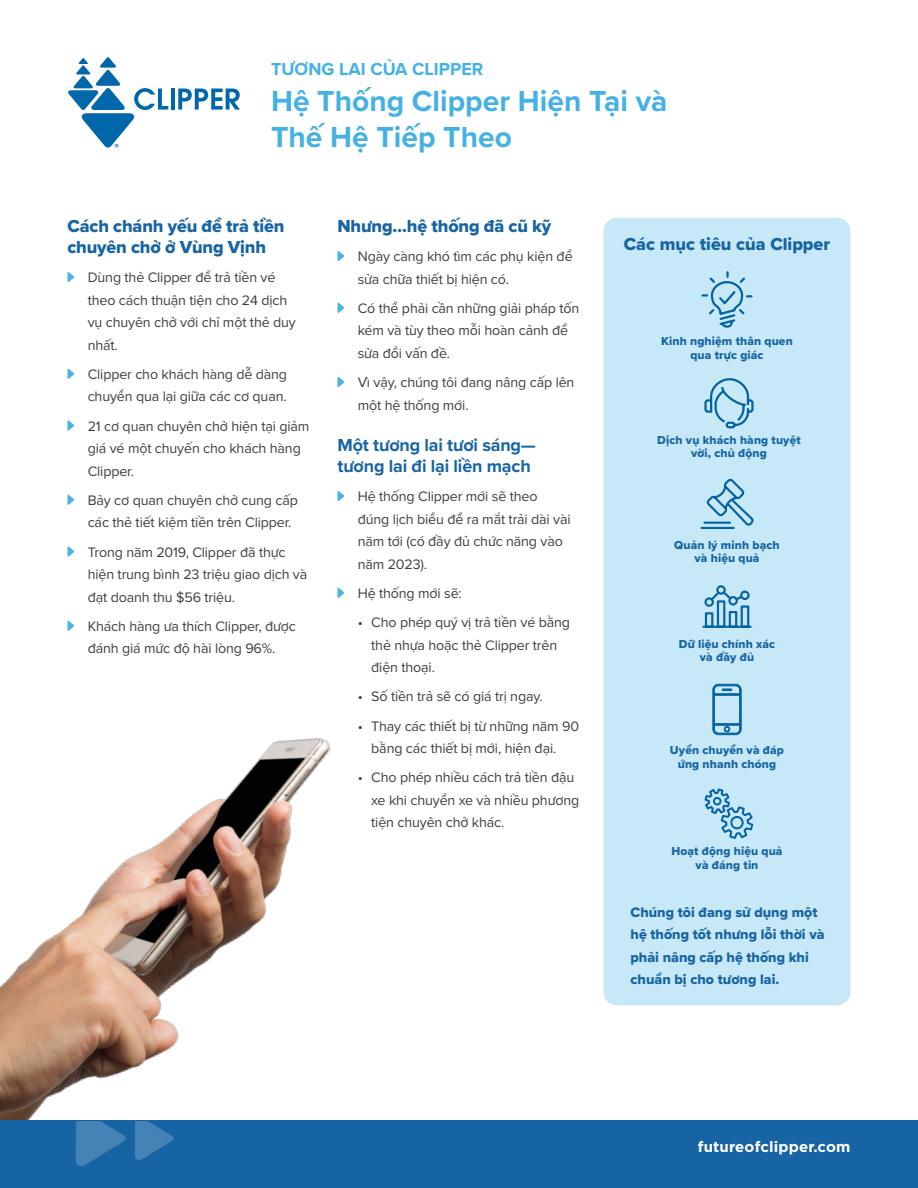
<style>
.page{position:relative;width:918px;height:1188px;background:#fff}
.page>*{position:absolute;margin:0;border:0;box-sizing:border-box;transform-origin:0 0}
.Main_Header{font:700 30px/36px "Proxima Nova";color:#44b1e5}
.Subheads{font:18px/21px "Proxima Nova Extrabld";letter-spacing:-.01em;color:#1764a4}
.Subheads-2{font:700 18px/21px "Proxima Nova";letter-spacing:-.01em;color:#1764a4}
.Main_Header-2{font:700 18px "Proxima Nova";color:#44b1e5}
.t1{font:700 15px "Gotham";letter-spacing:.01em;color:#fff}
.Question{font:14.25px/22.5px "Proxima Nova";letter-spacing:-.01em;color:#3e3e3f}
.Body_copy{font:14.25px/22.5px "Proxima Nova Extrabld";color:#1764a4}
.Icon_Caption{font:12px/13.5px "Proxima Nova Extrabld";letter-spacing:.01em;color:#1764a4;text-align:center}
</style>
<div class="page">
<svg style="left:67px;top:272px;width:7px;height:10px"></svg>
<svg style="left:67px;top:369px;width:7px;height:10px"></svg>
<svg style="left:67px;top:420px;width:7px;height:11px"></svg>
<svg style="left:67px;top:495px;width:7px;height:10px"></svg>
<svg style="left:337px;top:251px;width:7px;height:10px"></svg>
<svg style="left:337px;top:303px;width:7px;height:10px"></svg>
<svg style="left:337px;top:377px;width:7px;height:10px"></svg>
<svg style="left:337px;top:491px;width:7px;height:10px"></svg>
<img style="left:0;top:535px;width:642px;height:585px">
<div style="left:0;top:1120px;width:918px;height:68px;background:#1764a4"></div>
<img style="left:75px;top:1121px;width:99px;height:45px">
<hr style="left:171px;top:89px;width:4px;height:21px;background:#0067aa">
<svg style="left:178px;top:89px;width:62px;height:21px"></svg>
<svg style="left:68px;top:57px;width:100px;height:91px"></svg>
<div style="left:604px;top:218px;width:246px;height:787px;background:#c6e8f7;border-radius:14px"></div>
<svg style="left:704px;top:378px;width:50px;height:51px"></svg>
<svg style="left:701px;top:271px;width:52px;height:56px"></svg>
<svg style="left:700px;top:478px;width:54px;height:51px"></svg>
<svg style="left:702px;top:585px;width:50px;height:43px"></svg>
<svg style="left:712px;top:684px;width:30px;height:51px"></svg>
<svg style="left:704px;top:788px;width:50px;height:51px"></svg>
<p class="Main_Header-2" style="left:271px;top:56px;width:214px">TƯƠNG LAI CỦA CLIPPER</p>
<p class="Main_Header" style="left:271px;top:82px;width:398px">Hệ Thống Clipper Hiện Tại và<br>Thế Hệ Tiếp Theo</p>
<p class="Subheads" style="left:68px;top:215px;width:219px">Cách chánh yếu để trả tiền chuyên chở ở Vùng Vịnh</p>
<p class="Question" style="left:88px;top:266px;width:210px">Dùng thẻ Clipper để trả tiền vé theo cách thuận tiện cho 24 dịch vụ chuyên chở với chỉ một thẻ duy nhất.</p>
<p class="Question" style="left:88px;top:362px;width:201px">Clipper cho khách hàng dễ dàng chuyển qua lại giữa các cơ quan.</p>
<p class="Question" style="left:88px;top:414px;width:223px">21 cơ quan chuyên chở hiện tại giảm giá vé một chuyến cho khách hàng<br>Clipper.</p>
<p class="Question" style="left:88px;top:488px;width:212px">Bảy cơ quan chuyên chở cung cấp các thẻ tiết kiệm tiền trên Clipper.</p>
<p class="Question" style="left:88px;top:540px;width:221px">Trong năm 2019, Clipper đã thực hiện trung bình 23 triệu giao dịch và đạt doanh thu $56 triệu.</p>
<p class="Question" style="left:88px;top:614px;width:210px">Khách hàng ưa thích Clipper, được đánh giá mức độ hài lòng 96%.</p>
<p class="Subheads" style="left:338px;top:215px;width:215px">Nhưng…hệ thống đã cũ kỹ</p>
<p class="Question" style="left:358px;top:245px;width:216px">Ngày càng khó tìm các phụ kiện để sửa chữa thiết bị hiện có.</p>
<p class="Question" style="left:358px;top:296px;width:223px">Có thể phải cần những giải pháp tốn kém và tùy theo mỗi hoàn cảnh để sửa đổi vấn đề.</p>
<p class="Question" style="left:358px;top:371px;width:218px">Vì vậy, chúng tôi đang nâng cấp lên một hệ thống mới.</p>
<p class="Subheads-2" style="left:338px;top:434px;width:200px">Một tương lai tươi sáng— tương lai đi lại liền mạch</p>
<p class="Question" style="left:358px;top:485px;width:214px">Hệ thống Clipper mới sẽ theo đúng lịch biểu để ra mắt trải dài vài năm tới (có đầy đủ chức năng vào năm 2023).</p>
<p class="Question" style="left:358px;top:581px;width:106px">Hệ thống mới sẽ:</p>
<p class="Question" style="left:371px;top:611px;width:200px;text-indent:-14px">• Cho phép quý vị trả tiền vé bằng thẻ nhựa hoặc thẻ Clipper trên điện thoại.</p>
<p class="Question" style="left:358px;top:685px;width:186px">• Số tiền trả sẽ có giá trị ngay.</p>
<p class="Question" style="left:371px;top:714px;width:209px;text-indent:-14px">• Thay các thiết bị từ những năm 90 bằng các thiết bị mới, hiện đại.</p>
<p class="Question" style="left:371px;top:766px;width:210px;text-indent:-14px">• Cho phép nhiều cách trả tiền đậu xe khi chuyển xe và nhiều phương tiện chuyên chở khác.</p>
<p class="Subheads" style="left:624px;top:233px;width:208px">Các mục tiêu của Clipper</p>
<p class="Icon_Caption" style="left:661px;top:334px;width:133px">Kinh nghiệm thân quen qua trực giác</p>
<p class="Icon_Caption" style="left:657px;top:433px;width:145px">Dịch vụ khách hàng tuyệt vời, chủ động</p>
<p class="Icon_Caption" style="left:674px;top:538px;width:107px">Quản lý minh bạch và hiệu quả</p>
<p class="Icon_Caption" style="left:679px;top:637px;width:98px">Dữ liệu chính xác và đầy đủ</p>
<p class="Icon_Caption" style="left:670px;top:744px;width:116px">Uyển chuyển và đáp ứng nhanh chóng</p>
<p class="Icon_Caption" style="left:671px;top:844px;width:113px">Hoạt động hiệu quả và đáng tin</p>
<p class="Body_copy" style="left:631px;top:901px;width:196px">Chúng tôi đang sử dụng một hệ thống tốt nhưng lỗi thời và phải nâng cấp hệ thống khi chuẩn bị cho tương lai.</p>
<p class="t1" style="left:698px;top:1136px;width:154px">futureofclipper.com</p>
</div>
